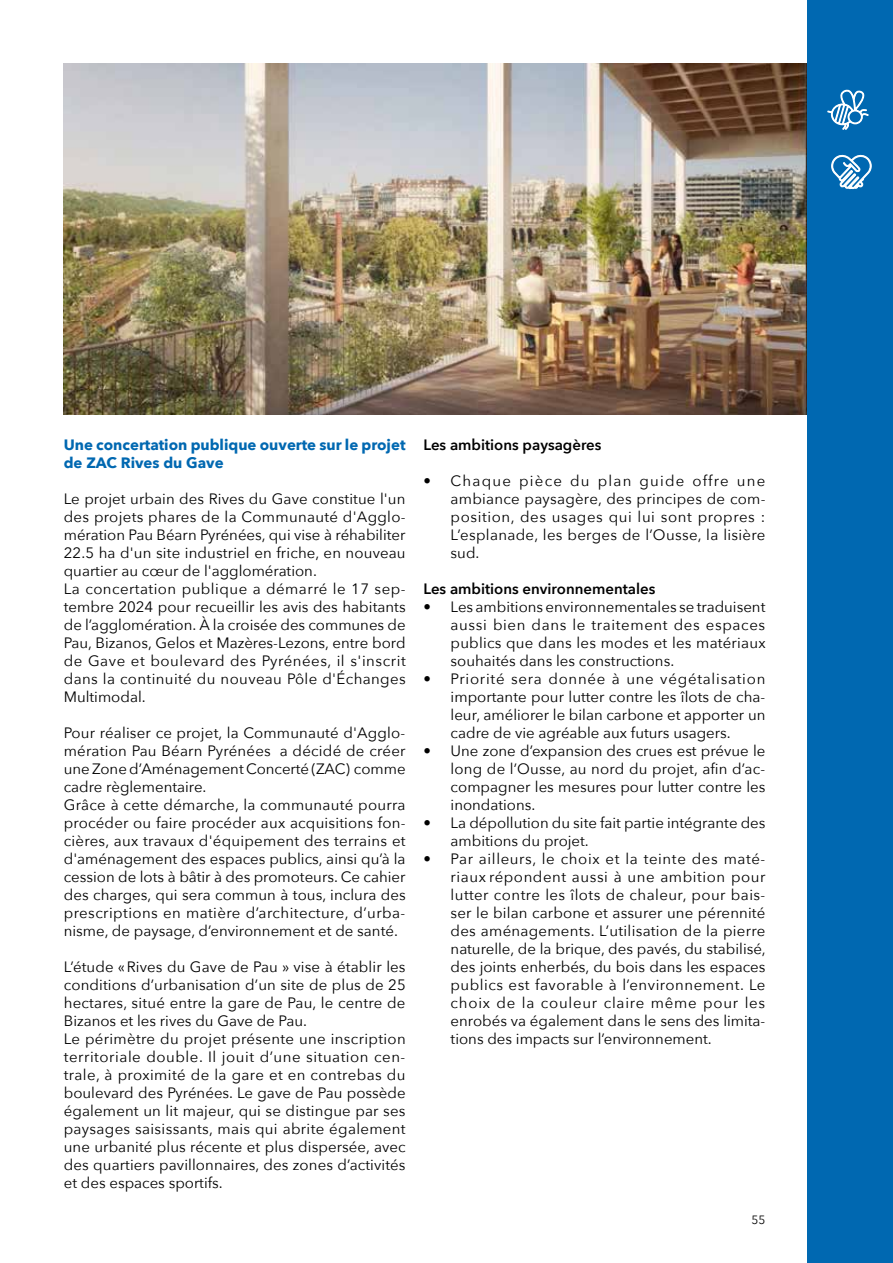
<style>
.page{position:relative;width:893px;height:1263px;background:#fff}
.page>*{position:absolute;margin:0;border:0;box-sizing:border-box;transform-origin:0 0}
.t1{font:15px/18px "Avenir Next";letter-spacing:.005em;color:#000;text-align:justify}
.t2{font:700 15px/18px "Avenir Next";color:#0068b1}
.t3{font:600 15px "Avenir Next";color:#000}
.t4{font:12px "Avenir Next";color:#000}
</style>
<div class="page">
<img style="left:64px;top:64px;width:744px;height:350px">
<div style="left:808px;top:0;width:85px;height:1263px;background:#0068b1"></div>
<svg style="left:827px;top:90px;width:41px;height:40px"></svg>
<svg style="left:831px;top:154px;width:40px;height:35px"></svg>
<p class="t2" style="left:64px;top:436px;width:343px">Une concertation publique ouverte sur le projet de ZAC Rives du Gave</p>
<p class="t1" style="left:64px;top:489px;width:343px;text-align:left">Le projet urbain des Rives du Gave constitue l'un des projets phares de la Communauté d'Agglo&shy;mération Pau Béarn Pyrénées, qui vise à réhabiliter 22.5 ha d'un site industriel en friche, en nouveau quartier au cœur de l'agglomération.<br>La concertation publique a démarré le 17 sep&shy;tembre 2024 pour recueillir les avis des habitants de l’agglomération. À la croisée des communes de Pau, Bizanos, Gelos et Mazères-Lezons, entre bord de Gave et boulevard des Pyrénées, il s'inscrit dans la continuité du nouveau Pôle d'Échanges Multimodal.</p>
<p class="t1" style="left:64px;top:723px;width:343px;text-align:left">Pour réaliser ce projet, la Communauté d'Agglo&shy;mération Pau Béarn Pyrénées a décidé de créer une Zone d’Aménagement Concerté (ZAC) comme cadre règlementaire.<br>Grâce à cette démarche, la communauté pourra procéder ou faire procéder aux acquisitions fon&shy;cières, aux travaux d'équipement des terrains et d'aménagement des espaces publics, ainsi qu’à la cession de lots à bâtir à des promoteurs. Ce cahier des charges, qui sera commun à tous, inclura des prescriptions en matière d’architecture, d’urba&shy;nisme, de paysage, d’environnement et de santé.</p>
<p class="t1" style="left:64px;top:957px;width:343px;text-align:left">L’étude «Rives du Gave de Pau » vise à établir les conditions d’urbanisation d’un site de plus de 25 hectares, situé entre la gare de Pau, le centre de Bizanos et les rives du Gave de Pau.<br>Le périmètre du projet présente une inscription territoriale double. Il jouit d’une situation cen&shy;trale, à proximité de la gare et en contrebas du boulevard des Pyrénées. Le gave de Pau possède également un lit majeur, qui se distingue par ses paysages saisissants, mais qui abrite également une urbanité plus récente et plus dispersée, avec des quartiers pavillonnaires, des zones d’activités et des espaces sportifs.</p>
<p class="t3" style="left:424px;top:432px;width:179px">Les ambitions paysagères</p>
<p class="t1" style="left:451px;top:471px;width:316px;text-indent:-27px">• Chaque pièce du plan guide offre une ambiance paysagère, des principes de com&shy;position, des usages qui lui sont propres :<br>L’esplanade, les berges de l’Ousse, la lisière sud.</p>
<p class="t3" style="left:424px;top:576px;width:233px">Les ambitions environnementales</p>
<p class="t1" style="left:451px;top:597px;width:316px;text-indent:-27px">• Les ambitions environnementales se traduisent aussi bien dans le traitement des espaces publics que dans les modes et les matériaux souhaités dans les constructions.</p>
<p class="t1" style="left:451px;top:669px;width:316px;text-indent:-27px">• Priorité sera donnée à une végétalisation importante pour lutter contre les îlots de cha&shy;leur, améliorer le bilan carbone et apporter un cadre de vie agréable aux futurs usagers.</p>
<p class="t1" style="left:451px;top:741px;width:316px;text-indent:-27px">• Une zone d’expansion des crues est prévue le long de l’Ousse, au nord du projet, afin d’ac&shy;compagner les mesures pour lutter contre les inondations.</p>
<p class="t1" style="left:451px;top:813px;width:316px;text-indent:-27px">• La dépollution du site fait partie intégrante des ambitions du projet.</p>
<p class="t1" style="left:451px;top:849px;width:317px;text-indent:-27px">• Par ailleurs, le choix et la teinte des maté&shy;riaux répondent aussi à une ambition pour lutter contre les îlots de chaleur, pour bais&shy;ser le bilan carbone et assurer une pérennité des aménagements. L’utilisation de la pierre naturelle, de la brique, des pavés, du stabilisé, des joints enherbés, du bois dans les espaces publics est favorable à l’environnement. Le choix de la couleur claire même pour les enrobés va également dans le sens des limita&shy;tions des impacts sur l’environnement.</p>
<p class="t4" style="left:751px;top:1210px;width:15px">55</p>
</div>
